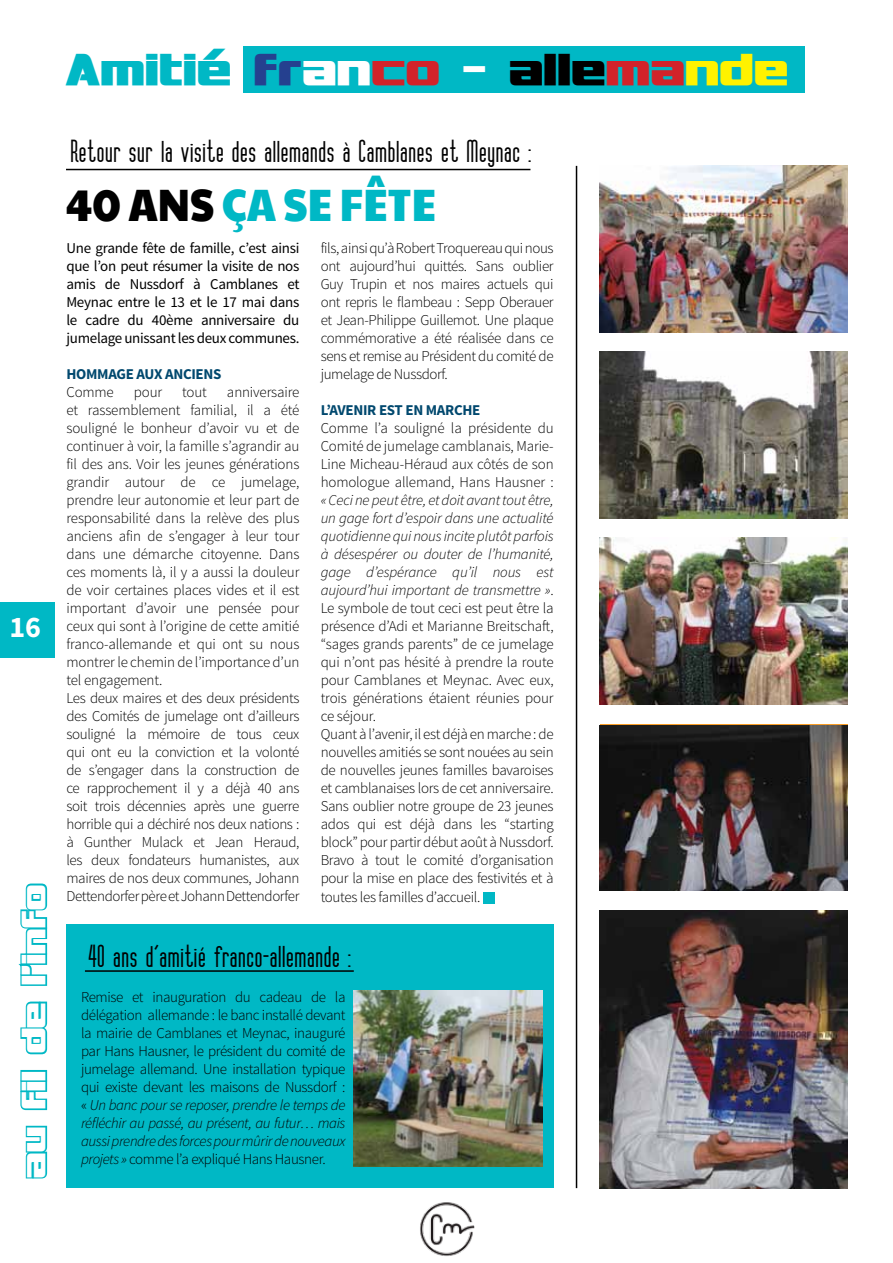
<style>
.page{position:relative;width:893px;height:1263px;background:#fff}
.page>*{position:absolute;margin:0;border:0;box-sizing:border-box;transform-origin:0 0}
.t1{font:45.3px "Paytone One";letter-spacing:-.01em;color:#00b8c5;scale:.93 1}
.t2{font:700 42px "Interceptor";letter-spacing:.04em;color:#00b8c5}
.t3{font:700 31.5px "Interceptor";letter-spacing:.03em;color:#fff}
.t4{font:700 30px "Source Sans Pro";color:#fff}
.t5{font:700 27px "Vertigo FLF";color:#000}
.t6{font:300 15px/18px "Source Sans Pro";letter-spacing:-.02em;color:#000;text-align:justify}
.t7{font:15px/18px "Source Sans Pro";letter-spacing:-.02em;color:#000;text-align:justify}
.t8{font:700 15px "Source Sans Pro";letter-spacing:-.02em;color:#00486e}
.s1{color:#25408f}
.s2{color:#fff}
.s3{color:#d2232a}
.s4{color:#000}
.s5{color:#fff200}
.s6{font-style:italic}
</style>
<div class="page">
<hr style="left:576px;top:166px;width:1px;height:1022px;background:#000">
<div style="left:66px;top:924px;width:488px;height:264px;background:#00b8c5"></div>
<div style="left:243px;top:47px;width:562px;height:46px;background:#00b8c5"></div>
<svg style="left:25px;top:1125px;width:23px;height:54px"></svg>
<svg style="left:20px;top:1079px;width:28px;height:32px"></svg>
<div style="left:20px;top:1070px;width:27px;height:11px;border:3px solid #00b8c5"></div>
<svg style="left:20px;top:1001px;width:28px;height:54px"></svg>
<div style="left:20px;top:974px;width:27px;height:12px;border:3px solid #00b8c5"></div>
<svg style="left:19px;top:883px;width:29px;height:94px"></svg>
<div style="left:483px;top:892px;width:11px;height:12px;background:#00b8c5"></div>
<hr style="left:66px;top:169px;width:464px;height:1px;background:#000">
<hr style="left:85px;top:970px;width:269px;height:2px;background:#000">
<div style="left:0;top:602px;width:54px;height:55px;background:#00b8c5"></div>
<img style="left:419px;top:1201px;width:55px;height:56px;border-radius:28px">
<img style="left:600px;top:166px;width:247px;height:167px">
<img style="left:600px;top:352px;width:247px;height:167px">
<img style="left:600px;top:538px;width:247px;height:167px">
<img style="left:600px;top:725px;width:247px;height:166px">
<img style="left:600px;top:910px;width:247px;height:278px">
<img style="left:354px;top:991px;width:188px;height:175px">
<h2 class="t2" style="left:68px;top:41px;width:723px">Amitié <span class="s1">fr</span><span class="s2">an</span><span class="s3">co</span> <span class="s2">-</span> <span class="s4">alle</span><span class="s3">ma</span><span class="s5">nde</span></h2>
<h3 class="t4" style="left:9px;top:607px;width:33px">16</h3>
<h3 class="t3" style="left:13px;top:1176px;width:294px;rotate:-90deg">au fil de l’info</h3>
<h3 class="t5" style="left:70px;top:134px;width:463px">Retour sur la visite des allemands à Camblanes et Meynac :</h3>
<h1 class="t1" style="left:66px;top:169px;width:400px"><span class="s4">40 ANS</span> ÇA SE FÊTE</h1>
<p class="t7" style="left:66px;top:239px;width:234px">U ne grande fête de famille, c’est ainsi que l’on peut résumer la visite de nos amis de Nussdorf à Camblanes et Meynac entre le 13 et le 17 mai dans le cadre du 40ème anniversaire du jumelage unissant les deux communes.</p>
<p class="t8" style="left:66px;top:364px;width:157px">HOMMAGE AUX ANCIENS</p>
<p class="t6" style="left:66px;top:383px;width:49px">Comme</p>
<p class="t6" style="left:134px;top:383px;width:30px">pour</p>
<p class="t6" style="left:182px;top:383px;width:26px">tout</p>
<p class="t6" style="left:66px;top:383px;width:234px;text-align:left;text-indent:161px">anniversaire et rassemblement familial, il a été souligné le bonheur d’avoir vu et de continuer à voir, la famille s’agrandir au fil des ans. Voir les jeunes générations grandir autour de ce jumelage, prendre leur autonomie et leur part de responsabilité dans la relève des plus anciens afin de s’engager à leur tour dans une démarche citoyenne. Dans ces moments là, il y a aussi la douleur de voir certaines places vides et il est important d’avoir une pensée pour ceux qui sont à l’origine de cette amitié franco-allemande et qui ont su nous montrer le chemin de l’importance d’un tel engagement.<br>Les deux maires et des deux présidents des Comités de jumelage ont d’ailleurs souligné la mémoire de tous ceux qui ont eu la conviction et la volonté de s’engager dans la construction de ce rapprochement il y a déjà 40 ans soit trois décennies après une guerre horrible qui a déchiré nos deux nations : à Gunther Mulack et Jean Heraud, les deux fondateurs humanistes, aux maires de nos deux communes, Johann Dettendorfer père et Johann Dettendorfer</p>
<p class="t6" style="left:321px;top:239px;width:234px">fils, ainsi qu’à Robert Troquereau qui nous ont aujourd’hui quittés. Sans oublier Guy Trupin et nos maires actuels qui ont repris le flambeau : Sepp Oberauer et Jean-Philippe Guillemot. Une plaque commémorative a été réalisée dans ce sens et remise au Président du comité de jumelage de Nussdorf.</p>
<p class="t8" style="left:321px;top:400px;width:161px">L’AVENIR EST EN MARCHE</p>
<p class="t6" style="left:321px;top:419px;width:234px">Comme l’a souligné la présidente du Comité de jumelage camblanais, Marie-Line Micheau-Héraud aux côtés de son homologue allemand, Hans Hausner :</p>
<p class="t6" style="left:321px;top:491px;width:234px;text-align:left"><span class="s6">« Ceci ne peut être, et doit avant tout être, un gage fort d’espoir dans une actualité quotidienne qui nous incite plutôt parfois à désespérer ou douter de l’humanité, gage d’espérance qu’il nous est aujourd’hui important de transmettre »</span>.<br>Le symbole de tout ceci est peut être la présence d’Adi et Marianne Breitschaft, “sages grands parents” de ce jumelage qui n’ont pas hésité à prendre la route pour Camblanes et Meynac. Avec eux, trois générations étaient réunies pour ce séjour.<br>Quant à l’avenir, il est déjà en marche : de nouvelles amitiés se sont nouées au sein de nouvelles jeunes familles bavaroises et camblanaises lors de cet anniversaire.<br>Sans oublier notre groupe de 23 jeunes ados qui est déjà dans les “starting block” pour partir début août à Nussdorf.<br>Bravo à tout le comité d’organisation pour la mise en place des festivités et à toutes les familles d’accueil.</p>
<h3 class="t5" style="left:89px;top:939px;width:264px">40 ans d’amitié franco-allemande :</h3>
<p class="t6" style="left:81px;top:988px;width:266px">Remise et inauguration du cadeau de la délégation allemande : le banc installé devant la mairie de Camblanes et Meynac, inauguré par Hans Hausner, le président du comité de jumelage allemand. Une installation typique qui existe devant les maisons de Nussdorf : « <span class="s6">Un banc pour se reposer, prendre le temps de réfléchir au passé, au présent, au futur… mais aussi prendre des forces pour mûrir de nouveaux projets »</span> comme l’a expliqué Hans Hausner.</p>
</div>
